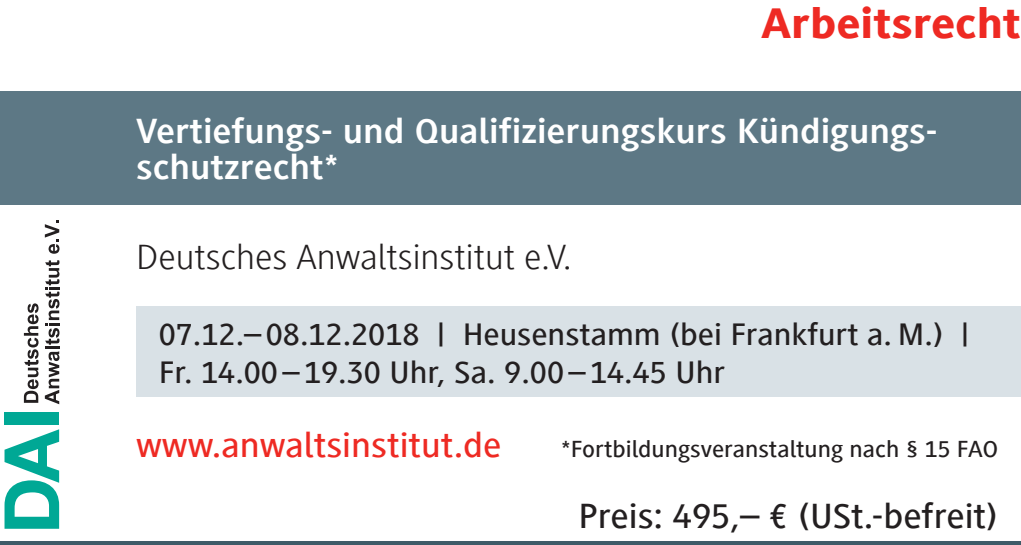
<style>
.page{position:relative;width:1021px;height:545px;background:#fff}
.page>*{position:absolute;margin:0;border:0;box-sizing:border-box;transform-origin:0 0}
.t1{font:800 44px "Generis Sans Com";color:#ee2a23;scale:1.08 1}
.t2{font:700 36px/36px "Generis Sans Com";color:#fff;scale:1.08 1}
.t3{font:300 36px "Generis Sans Com";color:#231f20;scale:1.08 1}
.t4{font:500 36px "Generis Sans Com";color:#231f20;scale:1.08 1}
.t5{font:500 36px "Generis Sans Com";color:#ee2a23;scale:1.08 1}
.t6{font:500 32px/38px "Generis Sans Com";color:#231f20;scale:1.08 1}
.t7{font:500 24px "Generis Sans Com";color:#231f20;scale:1.08 1}
</style>
<div class="page">
<div style="left:0;top:91px;width:1020px;height:113px;background:#5d7885"></div>
<div style="left:136px;top:306px;width:884px;height:91px;background:#d9e1e6"></div>
<hr style="left:0;top:541px;width:1020px;height:3px;background:#3e5b68">
<svg style="left:45px;top:351px;width:14px;height:53px"></svg>
<hr style="left:45px;top:346px;width:14px;height:3px;background:#231f20">
<svg style="left:45px;top:260px;width:14px;height:84px"></svg>
<svg style="left:45px;top:220px;width:14px;height:33px"></svg>
<svg style="left:24px;top:303px;width:15px;height:99px"></svg>
<div style="left:5px;top:412px;width:54px;height:12px;background:#00a895"></div>
<svg style="left:5px;top:429px;width:54px;height:99px"></svg>
<h1 class="t1" style="left:761px;top:-1px;width:242px">Arbeitsrecht</h1>
<p class="t2" style="left:136px;top:113px;width:743px">Vertiefungs- und Qualifizierungskurs Kündigungs&shy;schutzrecht*</p>
<p class="t3" style="left:136px;top:237px;width:405px">Deutsches Anwaltsinstitut e.V.</p>
<p class="t6" style="left:159px;top:315px;width:752px">07.12.– 08.12.2018 | Heusenstamm (bei Frankfurt a. M.) |<br>Fr. 14.00–19.30 Uhr, Sa. 9.00– 14.45 Uhr</p>
<p class="t5" style="left:136px;top:425px;width:340px">www.anwaltsinstitut.de</p>
<p class="t7" style="left:561px;top:435px;width:406px">*Fortbildungsveranstaltung nach § 15 FAO</p>
<p class="t4" style="left:578px;top:496px;width:390px">Preis: 495,– € (USt.-befreit)</p>
</div>
